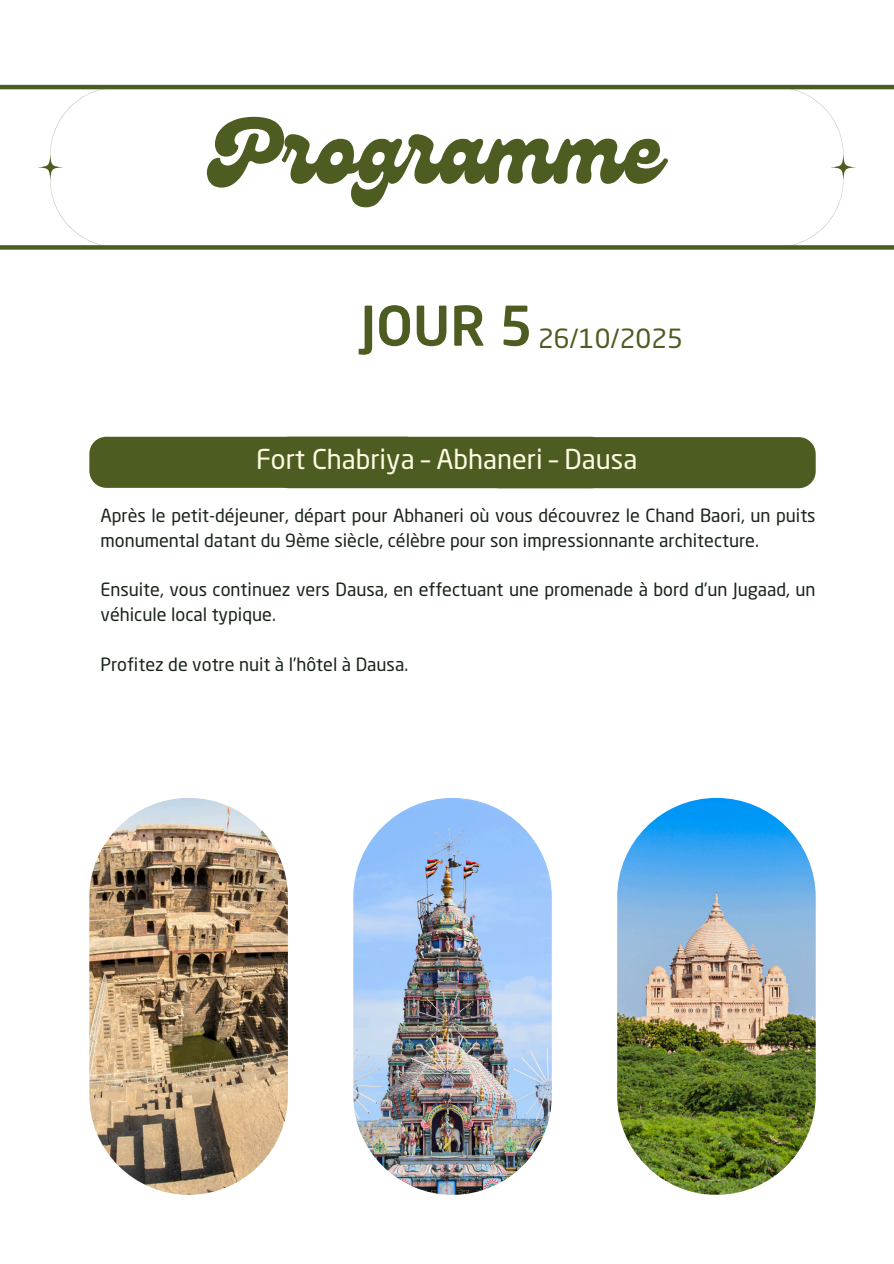
<style>
.page{position:relative;width:894px;height:1264px;background:#fff}
.page>*{position:absolute;margin:0;border:0;box-sizing:border-box;transform-origin:0 0}
.t1{font:90px "Genty";color:#4d5c21}
.t2{font:500 54px "Neo Sans Pro";color:#4d5c21}
.t3{font:27px "Neo Sans Pro";color:#fffce3}
.t4{font:26.1px "Neo Sans Pro";color:#4d5c21}
.t5{font:18px/24.8px "Neo Sans Pro";color:#182419}
</style>
<div class="page">
<hr style="left:0;top:85px;width:893px;height:4px;background:#4d5c21">
<div style="left:0;top:245px;width:893px;height:5px;background:#4d5c21"></div>
<div style="left:89px;top:437px;width:333px;height:51px;background:#4d5c21;border-radius:17px"></div>
<div style="left:272px;top:437px;width:336px;height:51px;background:#4d5c21;border-radius:17px"></div>
<div style="left:482px;top:437px;width:333px;height:51px;background:#4d5c21;border-radius:17px"></div>
<svg style="left:50px;top:89px;width:68px;height:157px"></svg>
<svg style="left:37px;top:154px;width:26px;height:26px"></svg>
<svg style="left:774px;top:89px;width:69px;height:157px"></svg>
<svg style="left:830px;top:154px;width:25px;height:26px"></svg>
<img style="left:89px;top:798px;width:199px;height:396px;border-radius:99px">
<img style="left:353px;top:798px;width:198px;height:396px;border-radius:99px">
<img style="left:617px;top:798px;width:198px;height:396px;border-radius:99px">
<p class="t1" style="left:211px;top:100px;width:451px">Programme</p>
<p class="t2" style="left:360px;top:304px;width:174px">JOUR 5</p>
<p class="t4" style="left:538px;top:328px;width:146px">26/10/2025</p>
<p class="t3" style="left:256px;top:448px;width:383px">Fort Chabriya – Abhaneri – Dausa</p>
<h3 class="t5" style="left:100px;top:505px;width:716px">Après le petit-déjeuner, départ pour Abhaneri où vous découvrez le Chand Baori, un puits monumental datant du 9ème siècle, célèbre pour son impressionnante architecture.</h3>
<p class="t5" style="left:100px;top:579px;width:716px">Ensuite, vous continuez vers Dausa, en effectuant une promenade à bord d’un Jugaad, un véhicule local typique.</p>
<p class="t5" style="left:100px;top:653px;width:309px">Profitez de votre nuit à l’hôtel à Dausa.</p>
</div>
